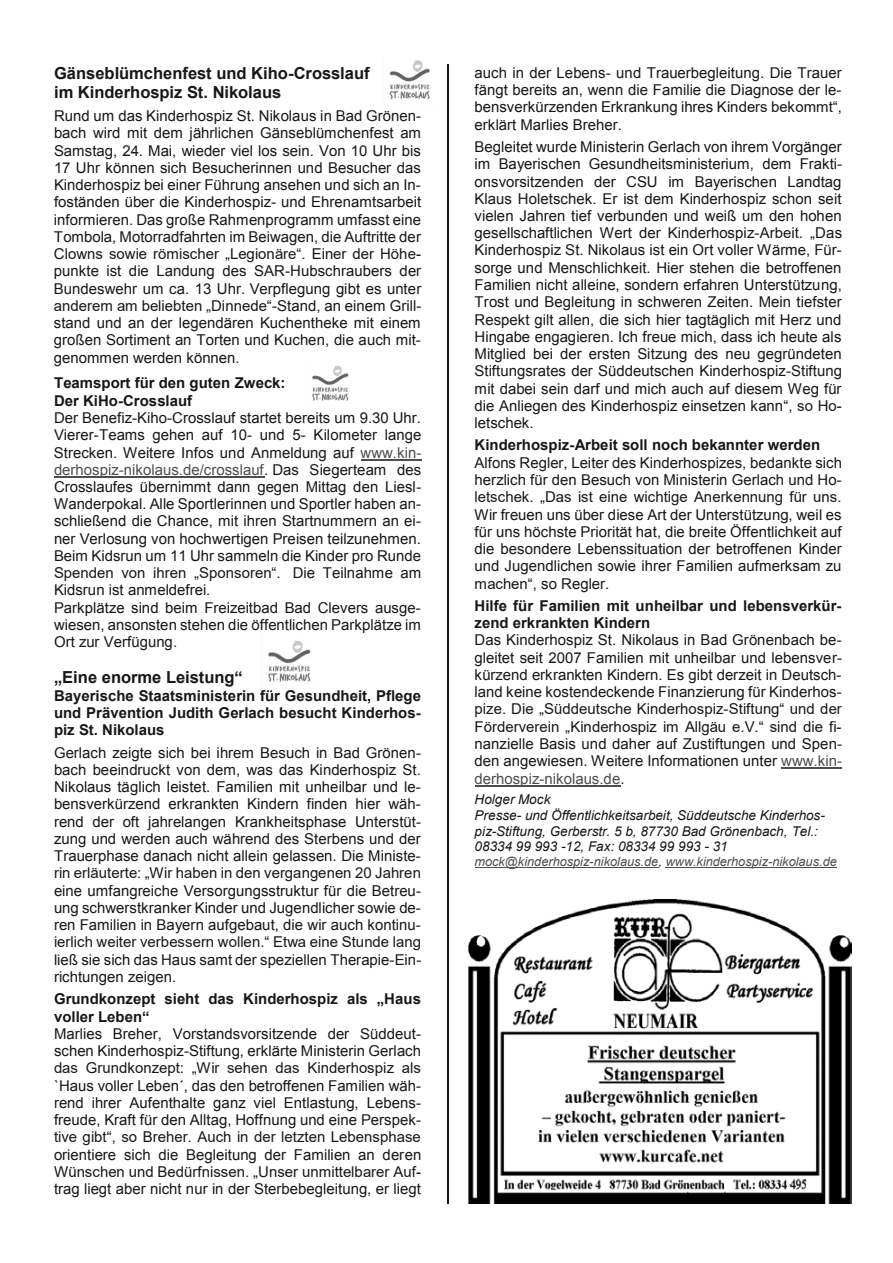
<style>
.page{position:relative;width:893px;height:1263px;background:#fff}
.page>*{position:absolute;margin:0;border:0;box-sizing:border-box;transform-origin:0 0}
.t1{font:700 16.5px/18.9px "Arial";color:#171717}
.t2{font:15px/17.2px "Arial";color:#171717;text-align:justify}
.t3{font:700 15px/17.2px "Arial";color:#171717}
.t4{font:italic 13.5px/15.6px "Arial";letter-spacing:.005em;color:#171717}
.t5{font:italic 12.75px "Arial";letter-spacing:-.005em;color:#4d4d4d}
.s1{color:#4d4d4d}
.s2{color:#171717}
</style>
<div class="page">
<hr style="left:361px;top:459px;width:60px;height:1px;background:#4d4d4d">
<hr style="left:54px;top:476px;width:210px;height:1px;background:#4d4d4d">
<hr style="left:781px;top:768px;width:61px;height:1px;background:#4d4d4d">
<hr style="left:475px;top:785px;width:145px;height:1px;background:#4d4d4d">
<hr style="left:475px;top:867px;width:183px;height:1px;background:#4d4d4d">
<hr style="left:666px;top:867px;width:171px;height:1px;background:#4d4d4d">
<hr style="left:447px;top:64px;width:2px;height:1139px;background:#171717">
<img style="left:389px;top:60px;width:41px;height:40px">
<img style="left:312px;top:365px;width:37px;height:36px">
<img style="left:268px;top:640px;width:43px;height:42px">
<img style="left:468px;top:899px;width:383px;height:304px">
<p class="t1" style="left:54px;top:65px;width:317px">Gänseblümchenfest und Kiho-Crosslauf im Kinderhospiz St. Nikolaus</p>
<p class="t2" style="left:54px;top:107px;width:369px">Rund um das Kinderhospiz St. Nikolaus in Bad Grönen&shy;bach wird mit dem jährlichen Gänseblümchenfest am Samstag, 24. Mai, wieder viel los sein. Von 10 Uhr bis 17 Uhr können sich Besucherinnen und Besucher das Kinderhospiz bei einer Führung ansehen und sich an In&shy;foständen über die Kinderhospiz- und Ehrenamtsarbeit informieren. Das große Rahmenprogramm umfasst eine Tombola, Motorradfahrten im Beiwagen, die Auftritte der Clowns sowie römischer „Legionäre“. Einer der Höhe&shy;punkte ist die Landung des SAR-Hubschraubers der Bundeswehr um ca. 13 Uhr. Verpflegung gibt es unter anderem am beliebten „Dinnede“-Stand, an einem Grill&shy;stand und an der legendären Kuchentheke mit einem großen Sortiment an Torten und Kuchen, die auch mit&shy;genommen werden können.</p>
<p class="t3" style="left:54px;top:375px;width:233px">Teamsport für den guten Zweck:<br>Der KiHo-Crosslauf</p>
<p class="t2" style="left:54px;top:409px;width:369px;text-align:left">Der Benefiz-Kiho-Crosslauf startet bereits um 9.30 Uhr.<br>Vierer-Teams gehen auf 10- und 5- Kilometer lange Strecken. Weitere Infos und Anmeldung auf <span class="s1">www.kin&shy;derhospiz-nikolaus.de/crosslauf</span>. Das Siegerteam des Crosslaufes übernimmt dann gegen Mittag den Liesl-Wanderpokal. Alle Sportlerinnen und Sportler haben an&shy;schließend die Chance, mit ihren Startnummern an ei&shy;ner Verlosung von hochwertigen Preisen teilzunehmen.<br>Beim Kidsrun um 11 Uhr sammeln die Kinder pro Runde Spenden von ihren „Sponsoren“. Die Teilnahme am Kidsrun ist anmeldefrei.<br>Parkplätze sind beim Freizeitbad Bad Clevers ausge&shy;wiesen, ansonsten stehen die öffentlichen Parkplätze im Ort zur Verfügung.</p>
<p class="t1" style="left:54px;top:668px;width:190px">„Eine enorme Leistung“</p>
<p class="t3" style="left:54px;top:687px;width:369px;text-align:justify">Bayerische Staatsministerin für Gesundheit, Pflege und Prävention Judith Gerlach besucht Kinderhos&shy;piz St. Nikolaus</p>
<p class="t2" style="left:54px;top:744px;width:369px">Gerlach zeigte sich bei ihrem Besuch in Bad Grönen&shy;bach beeindruckt von dem, was das Kinderhospiz St.<br>Nikolaus täglich leistet. Familien mit unheilbar und le&shy;bensverkürzend erkrankten Kindern finden hier wäh&shy;rend der oft jahrelangen Krankheitsphase Unterstüt&shy;zung und werden auch während des Sterbens und der Trauerphase danach nicht allein gelassen. Die Ministe&shy;rin erläuterte: „Wir haben in den vergangenen 20 Jahren eine umfangreiche Versorgungsstruktur für die Betreu&shy;ung schwerstkranker Kinder und Jugendlicher sowie de&shy;ren Familien in Bayern aufgebaut, die wir auch kontinu&shy;ierlich weiter verbessern wollen.“ Etwa eine Stunde lang ließ sie sich das Haus samt der speziellen Therapie-Ein&shy;richtungen zeigen.</p>
<p class="t3" style="left:54px;top:990px;width:368px">Grundkonzept sieht das Kinderhospiz als „Haus voller Leben“</p>
<p class="t2" style="left:54px;top:1025px;width:369px">Marlies Breher, Vorstandsvorsitzende der Süddeut&shy;schen Kinderhospiz-Stiftung, erklärte Ministerin Gerlach das Grundkonzept: „Wir sehen das Kinderhospiz als `Haus voller Leben´, das den betroffenen Familien wäh&shy;rend ihrer Aufenthalte ganz viel Entlastung, Lebens&shy;freude, Kraft für den Alltag, Hoffnung und eine Perspek&shy;tive gibt“, so Breher. Auch in der letzten Lebensphase orientiere sich die Begleitung der Familien an deren Wünschen und Bedürfnissen. „Unser unmittelbarer Auf&shy;trag liegt aber nicht nur in der Sterbebegleitung, er liegt</p>
<p class="t2" style="left:475px;top:64px;width:369px">auch in der Lebens- und Trauerbegleitung. Die Trauer fängt bereits an, wenn die Familie die Diagnose der le&shy;bensverkürzenden Erkrankung ihres Kinders bekommt“, erklärt Marlies Breher.</p>
<p class="t2" style="left:475px;top:138px;width:369px">Begleitet wurde Ministerin Gerlach von ihrem Vorgänger im Bayerischen Gesundheitsministerium, dem Frakti&shy;onsvorsitzenden der CSU im Bayerischen Landtag Klaus Holetschek. Er ist dem Kinderhospiz schon seit vielen Jahren tief verbunden und weiß um den hohen gesellschaftlichen Wert der Kinderhospiz-Arbeit. „Das Kinderhospiz St. Nikolaus ist ein Ort voller Wärme, Für&shy;sorge und Menschlichkeit. Hier stehen die betroffenen Familien nicht alleine, sondern erfahren Unterstützung, Trost und Begleitung in schweren Zeiten. Mein tiefster Respekt gilt allen, die sich hier tagtäglich mit Herz und Hingabe engagieren. Ich freue mich, dass ich heute als Mitglied bei der ersten Sitzung des neu gegründeten Stiftungsrates der Süddeutschen Kinderhospiz-Stiftung mit dabei sein darf und mich auch auf diesem Weg für die Anliegen des Kinderhospiz einsetzen kann“, so Ho&shy;letschek.</p>
<p class="t3" style="left:475px;top:437px;width:347px">Kinderhospiz-Arbeit soll noch bekannter werden</p>
<p class="t2" style="left:475px;top:454px;width:369px">Alfons Regler, Leiter des Kinderhospizes, bedankte sich herzlich für den Besuch von Ministerin Gerlach und Ho&shy;letschek. „Das ist eine wichtige Anerkennung für uns.<br>Wir freuen uns über diese Art der Unterstützung, weil es für uns höchste Priorität hat, die breite Öffentlichkeit auf die besondere Lebenssituation der betroffenen Kinder und Jugendlichen sowie ihrer Familien aufmerksam zu machen“, so Regler.</p>
<p class="t3" style="left:475px;top:597px;width:368px">Hilfe für Familien mit unheilbar und lebensverkür&shy;zend erkrankten Kindern</p>
<p class="t2" style="left:475px;top:632px;width:369px">Das Kinderhospiz St. Nikolaus in Bad Grönenbach be&shy;gleitet seit 2007 Familien mit unheilbar und lebensver&shy;kürzend erkrankten Kindern. Es gibt derzeit in Deutsch&shy;land keine kostendeckende Finanzierung für Kinderhos&shy;pize. Die „Süddeutsche Kinderhospiz-Stiftung“ und der Förderverein „Kinderhospiz im Allgäu e.V.“ sind die fi&shy;nanzielle Basis und daher auf Zustiftungen und Spen&shy;den angewiesen. Weitere Informationen unter <span class="s1">www.kin&shy;derhospiz-nikolaus.de</span>.</p>
<p class="t4" style="left:475px;top:792px;width:352px">Holger Mock<br>Presse- und Öffentlichkeitsarbeit, Süddeutsche Kinderhos&shy;piz-Stiftung, Gerberstr. 5 b, 87730 Bad Grönenbach, Tel.:<br>08334 99 993 -12, Fax: 08334 99 993 - 31</p>
<p class="t5" style="left:475px;top:853px;width:364px">mock@kinderhospiz-nikolaus.de<span class="s2">,</span> www.kinderhospiz-nikolaus.de</p>
</div>
